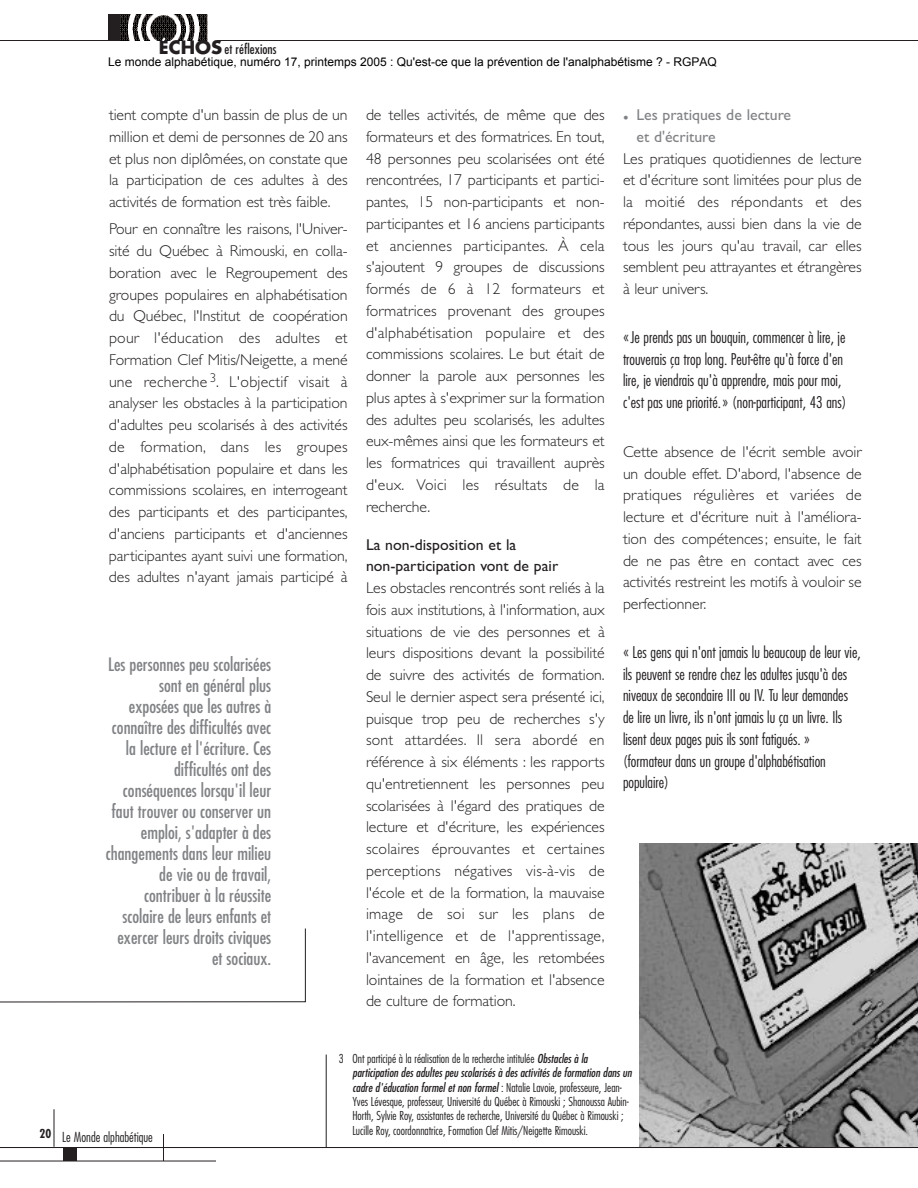
<style>
.page{position:relative;width:918px;height:1188px;background:#fff}
.page>*{position:absolute;margin:0;border:0;box-sizing:border-box;transform-origin:0 0}
.t1{font:condensed 18px/21px "Futura";color:#808285;text-align:right}
.t2{font:300 15.75px/21.8px "Gill Sans";letter-spacing:-.005em;color:#231f20;text-align:justify}
.t3{font:300 condensed 15.75px/21.8px "Futura";color:#231f20}
.t4{font:15.75px/21.8px "Gill Sans";color:#231f20}
.t5{font:15.75px/21.8px "Gill Sans";color:#808285}
.t6{font:300 condensed 13.5px "Futura";color:#231f20}
.t7{font:condensed 13.5px "Futura";color:#231f20}
.t8{font:300 condensed 12px/14.4px "Futura";color:#231f20}
.t9{font:12px "Arial";color:#000}
.s1{font-weight:700;font-stretch:normal;font-size:18px}
.s2{font-weight:400;font-style:italic}
</style>
<div class="page">
<img style="left:639px;top:844px;width:279px;height:303px">
<hr style="left:0;top:1161px;width:216px;height:1px;background:#231f20">
<hr style="left:54px;top:1109px;width:1px;height:38px;background:#231f20">
<svg style="left:163px;top:1134px;width:1px;height:27px"></svg>
<div style="left:63px;top:1148px;width:13px;height:13px;background:#231f20"></div>
<hr style="left:0;top:1147px;width:918px;height:1px;background:#231f20">
<hr style="left:0;top:40px;width:918px;height:1px;background:#231f20">
<hr style="left:326px;top:1055px;width:1px;height:93px;background:#231f20">
<svg style="left:0;top:928px;width:306px;height:75px"></svg>
<div style="left:108px;top:14px;width:109px;height:27px;background:#231f20"></div>
<img style="left:120px;top:14px;width:97px;height:27px">
<svg style="left:162px;top:37px;width:4px;height:4px"></svg>
<p class="t7" style="left:159px;top:43px;width:119px"><span class="s1">ÉCHOS</span> et réflexions</p>
<p class="t9" style="left:108px;top:54px;width:610px">Le monde alphabétique, numéro 17, printemps 2005 : Qu'est-ce que la prévention de l'analphabétisme ? - RGPAQ</p>
<p class="t2" style="left:109px;top:106px;width:240px">tient compte d'un bassin de plus de un million et demi de personnes de 20 ans et plus non diplômées, on constate que la participation de ces adultes à des activités de formation est très faible.</p>
<p class="t2" style="left:109px;top:220px;width:240px">Pour en connaître les raisons, l'Univer&shy;sité du Québec à Rimouski, en colla&shy;boration avec le Regroupement des groupes populaires en alphabétisation du Québec, l'Institut de coopération pour l'éducation des adultes et Formation Clef Mitis/Neigette, a mené une recherche <sup>3</sup>. L'objectif visait à analyser les obstacles à la participation d'adultes peu scolarisés à des activités de formation, dans les groupes d'alphabétisation populaire et dans les commissions scolaires, en interrogeant des participants et des participantes, d'anciens participants et d'anciennes participantes ayant suivi une formation, des adultes n'ayant jamais participé à</p>
<p class="t1" style="left:106px;top:655px;width:167px">Les personnes peu scolarisées sont en général plus exposées que les autres à connaître des difficultés avec la lecture et l'écriture. Ces difficultés ont des conséquences lorsqu'il leur faut trouver ou conserver un emploi, s'adapter à des changements dans leur milieu de vie ou de travail, contribuer à la réussite scolaire de leurs enfants et exercer leurs droits civiques et sociaux.</p>
<p class="t2" style="left:366px;top:106px;width:240px">de telles activités, de même que des formateurs et des formatrices. En tout, 48 personnes peu scolarisées ont été rencontrées, 17 participants et partici&shy;pantes, 15 non-participants et non&shy;participantes et 16 anciens participants et anciennes participantes. À cela s'ajoutent 9 groupes de discussions formés de 6 à 12 formateurs et formatrices provenant des groupes d'alphabétisation populaire et des commissions scolaires. Le but était de donner la parole aux personnes les plus aptes à s'exprimer sur la formation des adultes peu scolarisés, les adultes eux-mêmes ainsi que les formateurs et les formatrices qui travaillent auprès d'eux. Voici les résultats de la recherche.</p>
<p class="t4" style="left:366px;top:535px;width:194px">La non-disposition et la non-participation vont de pair</p>
<p class="t2" style="left:366px;top:579px;width:240px">Les obstacles rencontrés sont reliés à la fois aux institutions, à l'information, aux situations de vie des personnes et à leurs dispositions devant la possibilité de suivre des activités de formation.<br>Seul le dernier aspect sera présenté ici, puisque trop peu de recherches s'y sont attardées. Il sera abordé en référence à six éléments : les rapports qu'entretiennent les personnes peu scolarisées à l'égard des pratiques de lecture et d'écriture, les expériences scolaires éprouvantes et certaines perceptions négatives vis-à-vis de l'école et de la formation, la mauvaise image de soi sur les plans de l'intelligence et de l'apprentissage, l'avancement en âge, les retombées lointaines de la formation et l'absence de culture de formation.</p>
<p class="t5" style="left:636px;top:106px;width:156px;text-indent:-13px">• Les pratiques de lecture et d'écriture</p>
<p class="t2" style="left:623px;top:149px;width:240px">Les pratiques quotidiennes de lecture et d'écriture sont limitées pour plus de la moitié des répondants et des répondantes, aussi bien dans la vie de tous les jours qu'au travail, car elles semblent peu attrayantes et étrangères à leur univers.</p>
<p class="t3" style="left:623px;top:327px;width:225px">«Je prends pas un bouquin, commencer à lire, je trouverais ça trop long. Peut-être qu'à force d'en lire, je viendrais qu'à apprendre, mais pour moi, c'est pas une priorité.» (non-participant, 43 ans)</p>
<p class="t2" style="left:623px;top:443px;width:240px">Cette absence de l'écrit semble avoir un double effet. D'abord, l'absence de pratiques régulières et variées de lecture et d'écriture nuit à l'améliora&shy;tion des compétences; ensuite, le fait de ne pas être en contact avec ces activités restreint les motifs à vouloir se perfectionner.</p>
<p class="t3" style="left:623px;top:642px;width:239px">« Les gens qui n'ont jamais lu beaucoup de leur vie, ils peuvent se rendre chez les adultes jusqu'à des niveaux de secondaire III ou IV. Tu leur demandes de lire un livre, ils n'ont jamais lu ça un livre. Ils lisent deux pages puis ils sont fatigués. » (formateur dans un groupe d'alphabétisation populaire)</p>
<p class="t6" style="left:39px;top:1131px;width:115px"><sup>20</sup> Le Monde alphabétique</p>
<p class="t8" style="left:352px;top:1052px;width:281px;text-indent:-13px">3 Ont participé à la réalisation de la recherche intitulée <span class="s2">Obstacles à la participation des adultes peu scolarisés à des activités de formation dans un cadre d'éducation formel et non formel</span> : Natalie Lavoie, professeure, Jean-Yves Lévesque, professeur, Université du Québec à Rimouski ; Shanoussa Aubin-Horth, Sylvie Roy, assistantes de recherche, Université du Québec à Rimouski ; Lucille Roy, coordonnatrice, Formation Clef Mitis/Neigette Rimouski.</p>
</div>
